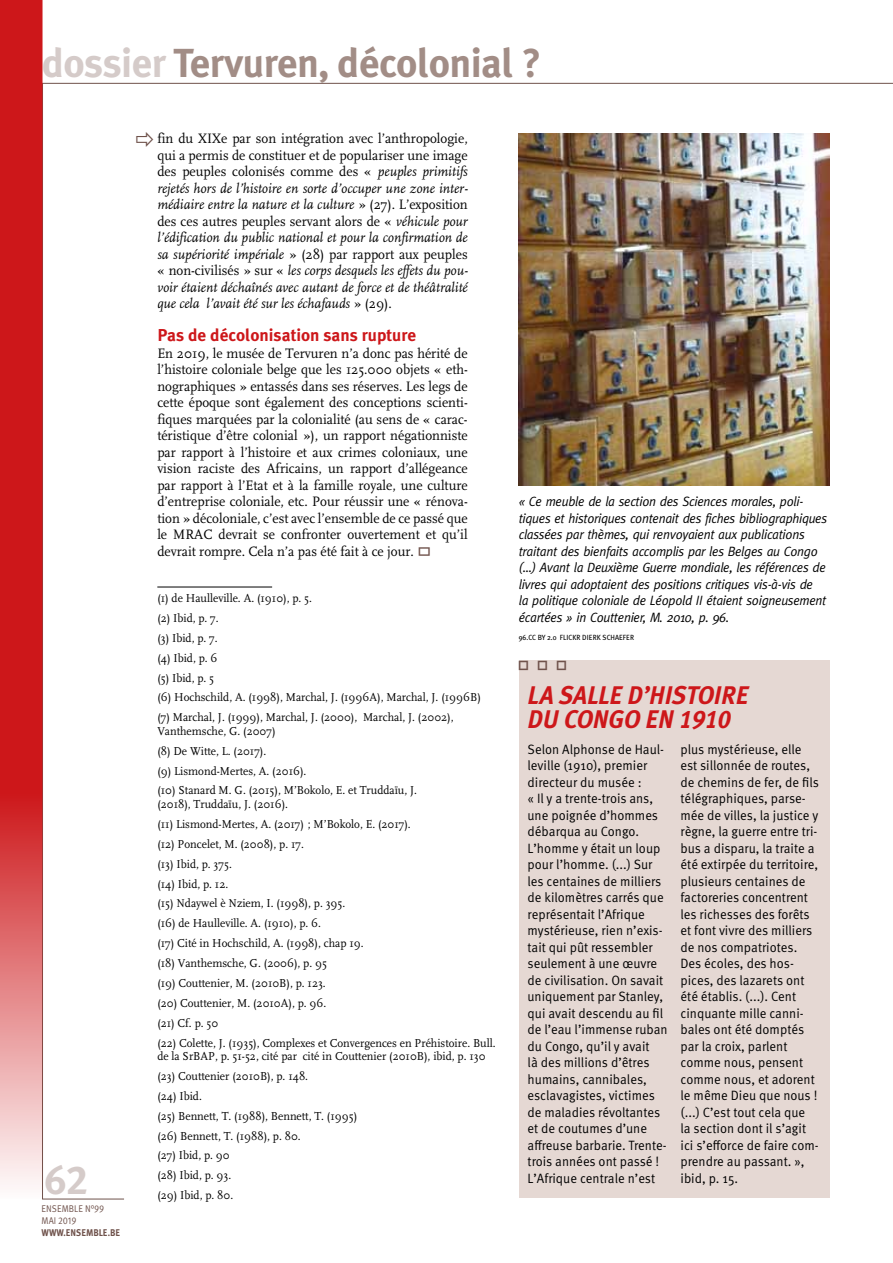
<style>
.page{position:relative;width:893px;height:1263px;background:#fff}
.page>*{position:absolute;margin:0;border:0;box-sizing:border-box;transform-origin:0 0}
.t1{font:700 40.5px "Meta Plus";letter-spacing:-.015em;color:#a28d86}
.t2{font:40.5px "Meta Plus Bold Caps";color:#d5cbc9}
.t3{font:italic 700 25.5px/24px "Meta Plus";letter-spacing:-.005em;color:#cd171a;scale:.95 1}
.t4{font:700 17.25px "Meta Plus";color:#cd171a}
.t5{font:14.25px/16.5px "FF Scala";color:#000;text-align:justify;scale:.95 1}
.t6{font:italic 14.25px/16.5px "FF Scala";color:#000;text-align:justify;scale:.95 1}
.t7{font:13.5px/16.5px "Meta Pro";color:#000;scale:.95 1}
.t8{font:italic 13.5px/16.5px "Meta";letter-spacing:-.02em;color:#000;scale:.95 1}
.t9{font:12px/20px "FF Scala";color:#000;scale:.95 1}
.t10{font:9.75px/12px "Meta Pro";letter-spacing:.01em;color:#6f524b;scale:.9 1}
.t11{font:700 9.75px "Meta Plus";color:#6f524b;scale:.9 1}
.t12{font:7.5px "Meta Plus";color:#000;scale:.95 1}
.s1{color:#d5cbc9}
.s2{font-style:normal}
.s3{font-family:"Meta Plus Bold Caps";font-weight:400}
</style>
<div class="page">
<svg style="left:0;top:0;width:43px;height:1199px;background:#d33d40"></svg>
<div style="left:519px;top:661px;width:310px;height:537px;background:#e5d8d3"></div>
<img style="left:519px;top:133px;width:310px;height:353px">
<hr style="left:157px;top:587px;width:115px;height:1px;background:#000">
<h1 class="t1" style="left:42px;top:39px;width:501px"><span class="s1">dossier</span> Tervuren, décolonial ?</h1>
<h1 class="t2" style="left:45px;top:1156px;width:45px">62</h1>
<p class="t10" style="left:42px;top:1203px;width:71px">ensemble n°99 mai 2019</p>
<p class="t11" style="left:41px;top:1227px;width:89px">www.ensemble.be</p>
<p class="t6" style="left:157px;top:131px;width:328px"><span class="s2">fin du XIXe par son intégration avec l’anthropologie, qui a permis de constituer et de populariser une image des peuples colonisés comme des «</span> peuples primitifs rejetés hors de l’histoire en sorte d’occuper une zone inter&shy;médiaire entre la nature et la culture <span class="s2">» (27). L’exposition des ces autres peuples servant alors de «</span> véhicule pour l’édification du public national et pour la confirmation de sa supériorité impériale <span class="s2">» (28) par rapport aux peuples « non-civilisés » sur «</span> les corps desquels les effets du pou&shy;voir étaient déchaînés avec autant de force et de théâtralité que cela l’avait été sur les échafauds <span class="s2">» (29).</span></p>
<p class="t4" style="left:157px;top:325px;width:260px">Pas de décolonisation sans rupture</p>
<p class="t5" style="left:157px;top:345px;width:328px">En 2019, le musée de Tervuren n’a donc pas hérité de l’histoire coloniale belge que les 125.000 objets « eth&shy;nographiques » entassés dans ses réserves. Les legs de cette époque sont également des conceptions scienti&shy;fiques marquées par la colonialité (au sens de « carac&shy;téristique d’être colonial »), un rapport négationniste par rapport à l’histoire et aux crimes coloniaux, une vision raciste des Africains, un rapport d’allégeance par rapport à l’Etat et à la famille royale, une culture d’entreprise coloniale, etc. Pour réussir une « rénova&shy;tion » décoloniale, c’est avec l’ensemble de ce passé que le MRAC devrait se confronter ouvertement et qu’il devrait rompre. Cela n’a pas été fait à ce jour.</p>
<p class="t9" style="left:157px;top:588px;width:342px">(1) de Haulleville. A. (1910), p. 5.<br>(2) Ibid, p. 7.<br>(3) Ibid, p. 7.<br>(4) Ibid, p. 6<br>(5) Ibid, p. 5<br>(6) Hochschild, A. (1998), Marchal, J. (1996A), Marchal, J. (1996B) (7) Marchal, J. (1999), Marchal, J. (2000), Marchal, J. (2002),</p>
<p class="t9" style="left:157px;top:721px;width:275px">Vanthemsche, G. (2007)<br>(8) De Witte, L. (2017).<br>(9) Lismond-Mertes, A. (2016).<br>(10) Stanard M. G. (2015), M’Bokolo, E. et Truddaïu, J.</p>
<p class="t9" style="left:157px;top:794px;width:358px">(2018), Truddaïu, J. (2016).<br>(11) Lismond-Mertes, A. (2017) ; M’Bokolo, E. (2017).<br>(12) Poncelet, M. (2008), p. 17.<br>(13) Ibid, p. 375.<br>(14) Ibid, p. 12.<br>(15) Ndaywel è Nziem, I. (1998), p. 395.<br>(16) de Haulleville. A. (1910), p. 6.<br>(17) Cité in Hochschild, A. (1998), chap 19.<br>(18) Vanthemsche, G. (2006), p. 95<br>(19) Couttenier, M. (2010B), p. 123.<br>(20) Couttenier, M. (2010A), p. 96.<br>(21) Cf. p. 50<br>(22) Colette, J. (1935), Complexes et Convergences en Préhistoire. Bull.</p>
<p class="t9" style="left:157px;top:1046px;width:347px">de la SrBAP, p. 51-52, cité par cité in Couttenier (2010B), ibid, p. 130 (23) Couttenier (2010B), p. 148.<br>(24) Ibid.<br>(25) Bennett, T. (1988), Bennett, T. (1995)<br>(26) Bennett, T. (1988), p. 80.<br>(27) Ibid, p. 90<br>(28) Ibid, p. 93.<br>(29) Ibid, p. 80.</p>
<p class="t8" style="left:519px;top:493px;width:326px">« Ce meuble de la section des Sciences morales, poli&shy;tiques et historiques contenait des fiches bibliographiques classées par thèmes, qui renvoyaient aux publications traitant des bienfaits accomplis par les Belges au Congo (…) Avant la Deuxième Guerre mondiale, les références de livres qui adoptaient des positions critiques vis-à-vis de<br>la politique coloniale de Léopold II étaient soigneusement écartées » in Couttenier, M. 2010, p. 96.</p>
<p class="t12" style="left:519px;top:633px;width:48px">96.CC BY 2.0 FLICKR</p>
<p class="t12" style="left:582px;top:633px;width:5px">DIERK</p>
<p class="t12" style="left:603px;top:633px;width:6px">SCHAEFER</p>
<h2 class="t3" style="left:528px;top:683px;width:234px">LA SALLE D’HISTOIRE<br>DU CONGO EN <span class="s3">1910</span></h2>
<p class="t7" style="left:528px;top:741px;width:149px">Selon Alphonse de Haul&shy;leville (1910), premier directeur du musée :<br>« I l y a trente-trois ans, une poignée d’hommes débarqua au Congo.<br>L’homme y était un loup pour l’homme. (...) Sur les centaines de milliers de kilomètres carrés que représentait l’Afrique mystérieuse, rien n’exis&shy;tait qui pût ressembler seulement à une œuvre de civilisation. On savait uniquement par Stanley, qui avait descendu au fil de l’eau l’immense ruban du Congo, qu’il y avait<br>là des millions d’êtres humains, cannibales, esclavagistes, victimes de maladies révoltantes et de coutumes d’une affreuse barbarie. Trente&shy;trois années ont passé !<br>L’Afrique centrale n’est</p>
<p class="t7" style="left:680px;top:741px;width:147px">plus mystérieuse, elle est sillonnée de routes, de chemins de fer, de fils télégraphiques, parse&shy;mée de villes, la justice y règne, la guerre entre tri&shy;bus a disparu, la traite a été extirpée du territoire, plusieurs centaines de factoreries concentrent les richesses des forêts et font vivre des milliers de nos compatriotes.<br>Des écoles, des hos&shy;pices, des lazarets ont été établis. (...). Cent cinquante mille canni&shy;bales ont été domptés par la croix, parlent comme nous, pensent comme nous, et adorent le même Dieu que nous ! (...) C’est tout cela que<br>la section dont il s’agit ici s’efforce de faire com&shy;prendre au passant. », ibid, p. 15.</p>
</div>
